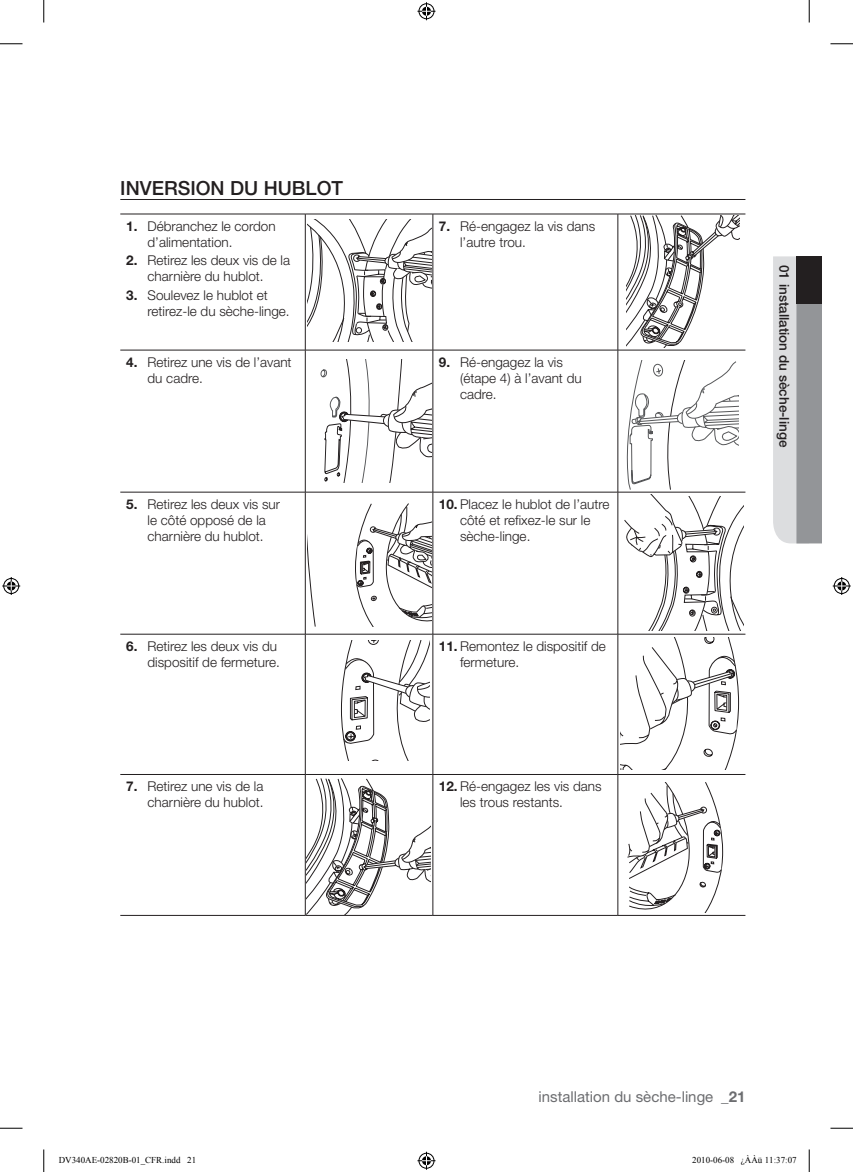
<style>
.page{position:relative;width:853px;height:1172px;background:#fff}
.page>*{position:absolute;margin:0;border:0;box-sizing:border-box;transform-origin:0 0}
.t1{font:500 19.5px "Helvetica Neue";color:#231f20}
.t2{font:15px "Helvetica Neue";color:#6c6d70}
.t3{font:300 13.5px/16.2px "Helvetica Neue";color:#231f20}
.t4{font:500 13.5px "Helvetica Neue";color:#231f20}
.t5{font:9px "Times New Roman";color:#000}
.s1{font-weight:700}
</style>
<div class="page">
<hr style="left:120px;top:199px;width:625px;height:1px;background:#231f20">
<hr style="left:120px;top:214px;width:185px;height:1px;background:#231f20">
<hr style="left:305px;top:214px;width:128px;height:1px;background:#231f20">
<hr style="left:305px;top:214px;width:1px;height:136px;background:#231f20">
<hr style="left:433px;top:214px;width:185px;height:1px;background:#231f20">
<hr style="left:433px;top:214px;width:1px;height:136px;background:#231f20">
<hr style="left:618px;top:214px;width:127px;height:1px;background:#231f20">
<hr style="left:618px;top:214px;width:1px;height:136px;background:#231f20">
<hr style="left:120px;top:350px;width:185px;height:1px;background:#231f20">
<hr style="left:305px;top:350px;width:128px;height:1px;background:#231f20">
<hr style="left:305px;top:350px;width:1px;height:142px;background:#231f20">
<hr style="left:433px;top:350px;width:185px;height:1px;background:#231f20">
<hr style="left:433px;top:350px;width:1px;height:142px;background:#231f20">
<hr style="left:618px;top:350px;width:127px;height:1px;background:#231f20">
<hr style="left:618px;top:350px;width:1px;height:142px;background:#231f20">
<hr style="left:120px;top:492px;width:185px;height:1px;background:#231f20">
<hr style="left:305px;top:492px;width:128px;height:1px;background:#231f20">
<hr style="left:305px;top:492px;width:1px;height:142px;background:#231f20">
<hr style="left:433px;top:492px;width:185px;height:1px;background:#231f20">
<hr style="left:433px;top:492px;width:1px;height:142px;background:#231f20">
<hr style="left:618px;top:492px;width:127px;height:1px;background:#231f20">
<hr style="left:618px;top:492px;width:1px;height:142px;background:#231f20">
<hr style="left:120px;top:634px;width:185px;height:1px;background:#231f20">
<hr style="left:305px;top:634px;width:128px;height:1px;background:#231f20">
<hr style="left:305px;top:634px;width:1px;height:140px;background:#231f20">
<hr style="left:433px;top:634px;width:185px;height:1px;background:#231f20">
<hr style="left:433px;top:634px;width:1px;height:140px;background:#231f20">
<hr style="left:618px;top:634px;width:127px;height:1px;background:#231f20">
<hr style="left:618px;top:634px;width:1px;height:140px;background:#231f20">
<hr style="left:120px;top:774px;width:185px;height:1px;background:#231f20">
<hr style="left:305px;top:774px;width:128px;height:1px;background:#231f20">
<hr style="left:305px;top:775px;width:1px;height:140px;background:#231f20">
<hr style="left:433px;top:774px;width:185px;height:1px;background:#231f20">
<hr style="left:433px;top:775px;width:1px;height:140px;background:#231f20">
<hr style="left:618px;top:774px;width:127px;height:1px;background:#231f20">
<hr style="left:618px;top:775px;width:1px;height:140px;background:#231f20">
<hr style="left:120px;top:915px;width:185px;height:1px;background:#231f20">
<hr style="left:305px;top:915px;width:128px;height:1px;background:#231f20">
<hr style="left:433px;top:915px;width:185px;height:1px;background:#231f20">
<hr style="left:618px;top:915px;width:127px;height:1px;background:#231f20">
<svg style="left:773px;top:256px;width:49px;height:287px;background:#b9babd"></svg>
<div style="left:796px;top:256px;width:26px;height:48px;background:#231f20"></div>
<svg style="left:306px;top:779px;width:125px;height:135px"></svg>
<svg style="left:626px;top:215px;width:113px;height:132px"></svg>
<svg style="left:621px;top:637px;width:118px;height:132px"></svg>
<svg style="left:627px;top:782px;width:96px;height:131px"></svg>
<svg style="left:308px;top:220px;width:124px;height:122px"></svg>
<svg style="left:355px;top:504px;width:77px;height:123px"></svg>
<svg style="left:308px;top:550px;width:8px;height:76px"></svg>
<svg style="left:341px;top:641px;width:88px;height:120px"></svg>
<svg style="left:305px;top:359px;width:126px;height:123px"></svg>
<svg style="left:622px;top:361px;width:122px;height:269px"></svg>
<svg style="left:0;top:44px;width:22px;height:1px"></svg>
<svg style="left:830px;top:44px;width:23px;height:1px"></svg>
<svg style="left:0;top:1128px;width:22px;height:1px"></svg>
<svg style="left:830px;top:1128px;width:23px;height:1px"></svg>
<svg style="left:44px;top:0;width:1px;height:22px"></svg>
<svg style="left:44px;top:1149px;width:1px;height:23px"></svg>
<svg style="left:809px;top:0;width:1px;height:22px"></svg>
<svg style="left:809px;top:1149px;width:1px;height:23px"></svg>
<svg style="left:417px;top:2px;width:18px;height:18px"></svg>
<svg style="left:417px;top:1152px;width:18px;height:18px"></svg>
<svg style="left:2px;top:577px;width:18px;height:18px"></svg>
<svg style="left:833px;top:577px;width:18px;height:18px"></svg>
<h1 class="t1" style="left:120px;top:176px;width:224px">INVERSION DU HUBLOT</h1>
<p class="t3" style="left:148px;top:217px;width:130px;text-indent:-21px"><span class="s1">1.</span> Débranchez le cordon d’alimentation.</p>
<p class="t3" style="left:126px;top:252px;width:165px;text-align:center"><span class="s1">2.</span> Retirez les deux vis de la charnière du hublot.</p>
<p class="t3" style="left:148px;top:286px;width:144px;text-indent:-21px"><span class="s1">3.</span> Soulevez le hublot et retirez-le du sèche-linge.</p>
<p class="t3" style="left:460px;top:217px;width:137px;text-indent:-21px"><span class="s1">7.</span> Ré-engagez la vis dans l’autre trou.</p>
<p class="t3" style="left:148px;top:353px;width:146px;text-indent:-21px"><span class="s1">4.</span> Retirez une vis de l’avant du cadre.</p>
<p class="t3" style="left:460px;top:353px;width:123px;text-indent:-21px"><span class="s1">9.</span> Ré-engagez la vis (étape 4) à l’avant du cadre.</p>
<p class="t3" style="left:126px;top:495px;width:155px;text-align:center"><span class="s1">5.</span> Retirez les deux vis sur le côté opposé de la charnière du hublot.</p>
<p class="t3" style="left:460px;top:495px;width:151px;text-indent:-21px"><span class="s1">10.</span> Placez le hublot de l’autre côté et refixez-le sur le sèche-linge.</p>
<p class="t3" style="left:126px;top:637px;width:155px;text-align:right"><span class="s1">6.</span> Retirez les deux vis du dispositif de fermeture.</p>
<p class="t3" style="left:460px;top:637px;width:147px;text-indent:-21px"><span class="s1">11.</span> Remontez le dispositif de fermeture.</p>
<p class="t3" style="left:126px;top:778px;width:139px;text-align:right"><span class="s1">7.</span> Retirez une vis de la charnière du hublot.</p>
<p class="t3" style="left:460px;top:778px;width:143px;text-indent:-21px"><span class="s1">12.</span> Ré-engagez les vis dans les trous restants.</p>
<p class="t4" style="left:792px;top:265px;width:184px;rotate:90deg">01 installation du sèche-linge</p>
<p class="t2" style="left:538px;top:1088px;width:208px">installation du sèche-linge <span class="s1">_21</span></p>
<p class="t5" style="left:59px;top:1154px;width:139px">DV340AE-02820B-01_CFR.indd 21</p>
<p class="t5" style="left:692px;top:1154px;width:106px">2010-06-08 ¿ÀÀü 11:37:07</p>
</div>
